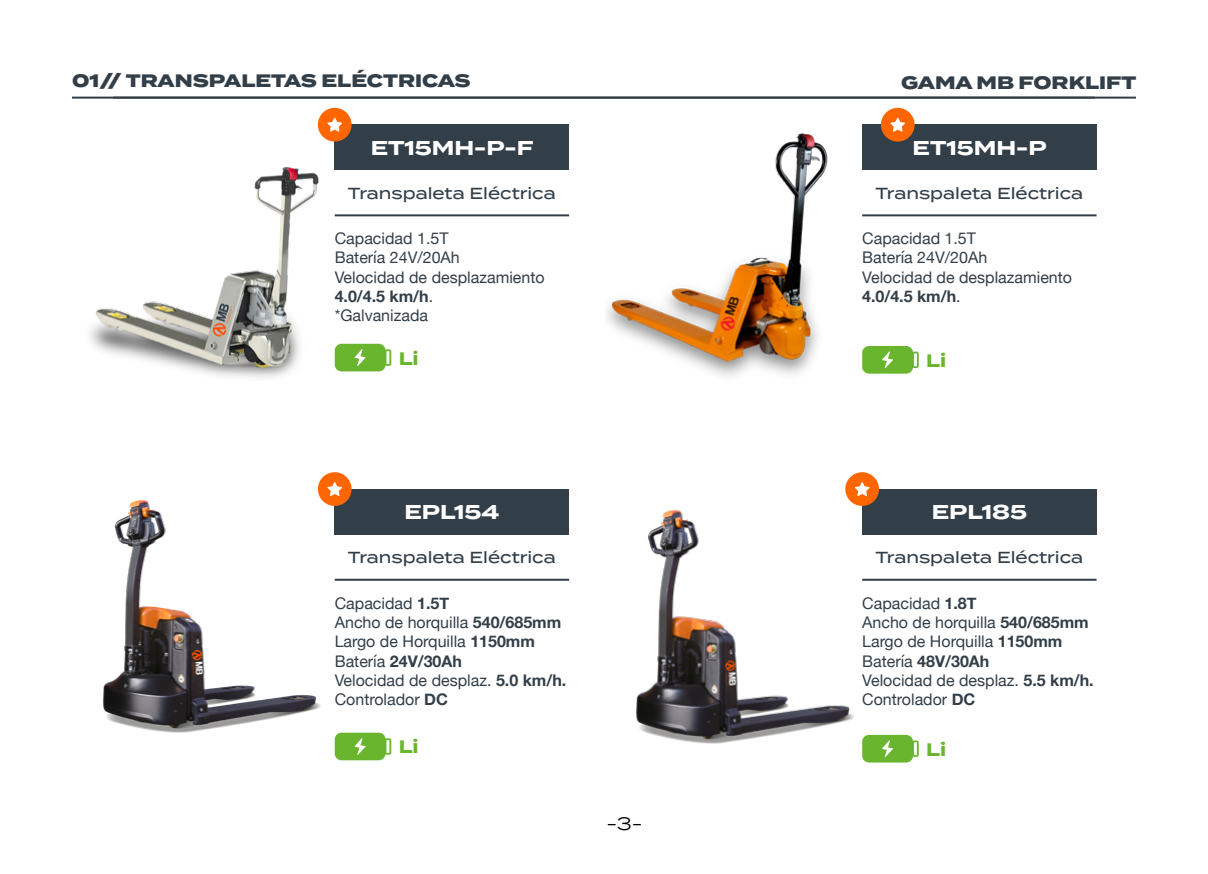
<style>
.page{position:relative;width:1208px;height:874px;background:#fff}
.page>*{position:absolute;margin:0;border:0;box-sizing:border-box;transform-origin:0 0}
.t1{font:700 20px "Termina";color:#fff}
.t2{font:800 18px "Termina";color:#323e48}
.t3{font:700 18px "Termina";color:#69b52e}
.t4{font:18px "Termina";color:#000}
.t5{font:16px/19.2px "Helvetica Neue";color:#323e48}
.t6{font:500 16px "Termina";color:#323e48}
.s1{font-weight:700}
</style>
<div class="page">
<hr style="left:113px;top:97px;width:1023px;height:2px;background:#323e48">
<hr style="left:72px;top:97px;width:1022px;height:2px;background:#323e48">
<img style="left:103px;top:473px;width:232px;height:282px">
<img style="left:636px;top:492px;width:217px;height:252px">
<div style="left:335px;top:489px;width:234px;height:45px;background:#323e48"></div>
<hr style="left:335px;top:578px;width:234px;height:2px;background:#323e48">
<div style="left:862px;top:489px;width:234px;height:45px;background:#323e48"></div>
<hr style="left:862px;top:578px;width:234px;height:2px;background:#323e48">
<svg style="left:335px;top:732px;width:56px;height:28px;background:#7fbf4d"></svg>
<svg style="left:335px;top:343px;width:56px;height:28px;background:#7fc04d"></svg>
<svg style="left:862px;top:734px;width:56px;height:28px;background:#80c04e"></svg>
<svg style="left:862px;top:346px;width:56px;height:27px;background:#7cbe48"></svg>
<img style="left:606px;top:133px;width:222px;height:244px">
<img style="left:90px;top:154px;width:245px;height:224px">
<div style="left:862px;top:125px;width:234px;height:45px;background:#323e48"></div>
<hr style="left:862px;top:214px;width:234px;height:2px;background:#323e48">
<div style="left:335px;top:125px;width:234px;height:45px;background:#323e48"></div>
<hr style="left:335px;top:214px;width:234px;height:2px;background:#323e48">
<div style="left:318px;top:108px;width:33px;height:33px;background:#f60;border-radius:50%"></div>
<svg style="left:327px;top:117px;width:15px;height:15px"></svg>
<div style="left:881px;top:108px;width:33px;height:33px;background:#f60;border-radius:50%"></div>
<svg style="left:890px;top:117px;width:15px;height:15px"></svg>
<div style="left:318px;top:472px;width:33px;height:33px;background:#f60;border-radius:50%"></div>
<svg style="left:327px;top:482px;width:15px;height:14px"></svg>
<div style="left:845px;top:472px;width:34px;height:33px;background:#f60;border-radius:50%"></div>
<svg style="left:854px;top:482px;width:15px;height:14px"></svg>
<p class="t2" style="left:72px;top:68px;width:400px">01// TRANSPALETAS ELÉCTRICAS</p>
<p class="t1" style="left:371px;top:133px;width:164px">ET15MH-P-F</p>
<p class="t6" style="left:348px;top:181px;width:209px">Transpaleta Eléctrica</p>
<p class="t5" style="left:335px;top:230px;width:211px">Capacidad 1.5T<br>Batería 24V/20Ah<br>Velocidad de desplazamiento<br><span class="s1">4.0/4.5 km/h</span>.<br>*Galvanizada</p>
<p class="t3" style="left:399px;top:344px;width:21px">Li</p>
<p class="t1" style="left:404px;top:497px;width:97px">EPL154</p>
<p class="t6" style="left:348px;top:545px;width:209px">Transpaleta Eléctrica</p>
<p class="t2" style="left:901px;top:69px;width:237px">GAMA MB FORKLIFT</p>
<p class="t1" style="left:912px;top:133px;width:135px">ET15MH-P</p>
<p class="t6" style="left:875px;top:181px;width:209px">Transpaleta Eléctrica</p>
<p class="t5" style="left:862px;top:230px;width:211px">Capacidad 1.5T<br>Batería 24V/20Ah<br>Velocidad de desplazamiento<br><span class="s1">4.0/4.5 km/h</span>.</p>
<p class="t3" style="left:926px;top:347px;width:21px">Li</p>
<p class="t1" style="left:931px;top:497px;width:97px">EPL185</p>
<p class="t6" style="left:875px;top:545px;width:209px">Transpaleta Eléctrica</p>
<p class="t5" style="left:335px;top:594px;width:233px">Capacidad <span class="s1">1.5T<br></span>Ancho de horquilla <span class="s1">540/685mm<br></span>Largo de Horquilla <span class="s1">1150mm<br></span>Batería <span class="s1">24V/30Ah<br></span>Velocidad de desplaz. <span class="s1">5.0 km/h.<br></span>Controlador <span class="s1">DC</span></p>
<p class="t5" style="left:862px;top:594px;width:233px">Capacidad <span class="s1">1.8T<br></span>Ancho de horquilla <span class="s1">540/685mm<br></span>Largo de Horquilla <span class="s1">1150mm<br></span>Batería <span class="s1">48V/30Ah<br></span>Velocidad de desplaz. <span class="s1">5.5 km/h.<br></span>Controlador <span class="s1">DC</span></p>
<p class="t3" style="left:399px;top:733px;width:21px">Li</p>
<p class="t4" style="left:606px;top:809px;width:38px">-3-</p>
<p class="t3" style="left:926px;top:735px;width:21px">Li</p>
</div>
